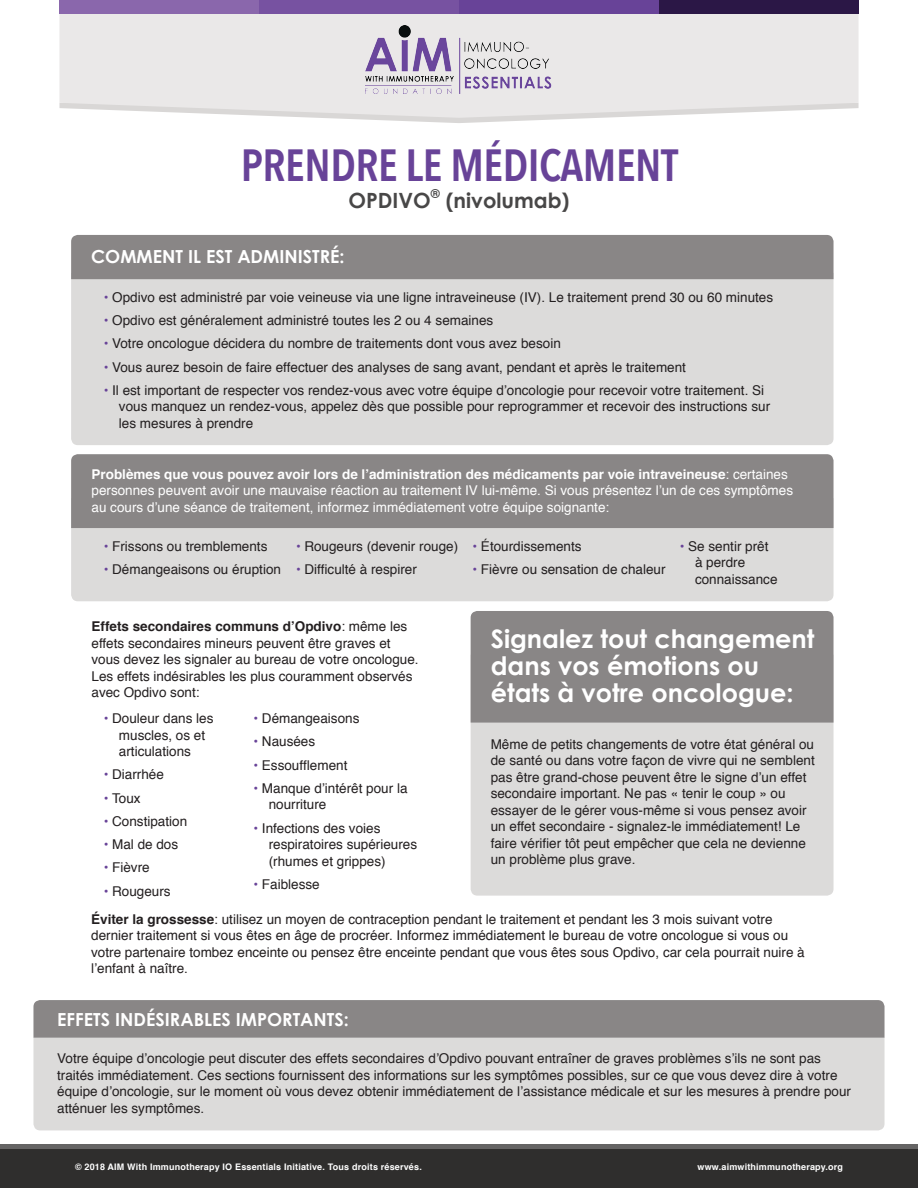
<style>
.page{position:relative;width:918px;height:1188px;background:#fff}
.page>*{position:absolute;margin:0;border:0;box-sizing:border-box;transform-origin:0 0}
.t1{font:600 45px "Avenir Next Condensed";letter-spacing:-.01em;color:#684398}
.t2{font:700 25.5px/27px "Century Gothic";color:#fff}
.t3{font:700 21px "Century Gothic";color:#484747}
.t4{font:700 18px "Century Gothic";color:#fff}
.t5{font:13.5px/16.5px "Helvetica";color:#231f20}
.t6{font:13.5px/16.5px "Helvetica";color:#fff}
.t7{font:700 12.3px "Century Gothic";color:#484747}
.t8{font:700 9px "Helvetica";letter-spacing:.02em;color:#fff}
.s1{color:#684398}
.s2{font-weight:700}
</style>
<div class="page">
<div style="left:0;top:1149px;width:918px;height:39px;background:#2f2e2d"></div>
<div style="left:0;top:1144px;width:918px;height:5px;background:#656464"></div>
<svg style="left:329px;top:118px;width:260px;height:5px"></svg>
<svg style="left:59px;top:14px;width:800px;height:104px;background:#e9e7e7"></svg>
<div style="left:59px;top:0;width:200px;height:14px;background:#8a67ac"></div>
<div style="left:259px;top:0;width:200px;height:14px;background:#7752a1"></div>
<div style="left:659px;top:0;width:200px;height:14px;background:#2b1746"></div>
<div style="left:459px;top:0;width:200px;height:14px;background:#684398"></div>
<img style="left:365px;top:26px;width:188px;height:68px">
<div style="left:71px;top:528px;width:763px;height:73px;background:#dcdbda"></div>
<div style="left:71px;top:454px;width:763px;height:74px;background:#898686"></div>
<div style="left:71px;top:279px;width:763px;height:166px;background:#dcdbda"></div>
<div style="left:71px;top:235px;width:763px;height:44px;background:#898686"></div>
<div style="left:33px;top:1000px;width:852px;height:38px;background:#898686"></div>
<div style="left:33px;top:1038px;width:852px;height:92px;background:#dcdbda"></div>
<div style="left:471px;top:723px;width:363px;height:173px;background:#dcdbda"></div>
<div style="left:471px;top:611px;width:363px;height:112px;background:#898686"></div>
<p class="t1" style="left:241px;top:126px;width:439px">PRENDRE LE MÉDICAMENT</p>
<p class="t3" style="left:348px;top:185px;width:84px">OPDIVO</p>
<p class="t7" style="left:431px;top:184px;width:11px">®</p>
<p class="t3" style="left:446px;top:185px;width:125px">(nivolumab)</p>
<p class="t4" style="left:91px;top:243px;width:255px">COMMENT IL EST ADMINISTRÉ:</p>
<p class="t5" style="left:104px;top:289px;width:671px"><span class="s1">•</span> Opdivo est administré par voie veineuse via une ligne intraveineuse (IV). Le traitement prend 30 ou 60 minutes</p>
<p class="t5" style="left:104px;top:313px;width:391px"><span class="s1">•</span> Opdivo est généralement administré toutes les 2 ou 4 semaines</p>
<p class="t5" style="left:104px;top:336px;width:459px"><span class="s1">•</span> Votre oncologue décidera du nombre de traitements dont vous avez besoin</p>
<p class="t5" style="left:104px;top:359px;width:584px"><span class="s1">•</span> Vous aurez besoin de faire effectuer des analyses de sang avant, pendant et après le traitement</p>
<p class="t5" style="left:119px;top:382px;width:653px;text-indent:-15px"><span class="s1">•</span> Il est important de respecter vos rendez-vous avec votre équipe d’oncologie pour recevoir votre traitement. Si vous manquez un rendez-vous, appelez dès que possible pour reprogrammer et recevoir des instructions sur les mesures à prendre</p>
<p class="t6" style="left:92px;top:466px;width:703px"><span class="s2">Problèmes que vous pouvez avoir lors de l’administration des médicaments par voie intraveineuse</span>: certaines personnes peuvent avoir une mauvaise réaction au traitement IV lui-même. Si vous présentez l’un de ces symptômes au cours d’une séance de traitement, informez immédiatement votre équipe soignante:</p>
<p class="t5" style="left:104px;top:538px;width:165px"><span class="s1">•</span> Frissons ou tremblements</p>
<p class="t5" style="left:104px;top:561px;width:179px"><span class="s1">•</span> Démangeaisons ou éruption</p>
<p class="t5" style="left:296px;top:538px;width:164px"><span class="s1">•</span> Rougeurs (devenir rouge)</p>
<p class="t5" style="left:296px;top:561px;width:122px"><span class="s1">•</span> Difficulté à respirer</p>
<p class="t5" style="left:92px;top:619px;width:329px"><span class="s2">Effets secondaires communs d’Opdivo</span>: même les effets secondaires mineurs peuvent être graves et vous devez les signaler au bureau de votre oncologue.<br>Les effets indésirables les plus couramment observés avec Opdivo sont:</p>
<p class="t5" style="left:104px;top:711px;width:111px;text-align:center"><span class="s1">•</span> Douleur dans les muscles, os et articulations</p>
<p class="t5" style="left:104px;top:767px;width:62px"><span class="s1">•</span> Diarrhée</p>
<p class="t5" style="left:104px;top:790px;width:38px"><span class="s1">•</span> Toux</p>
<p class="t5" style="left:104px;top:813px;width:85px"><span class="s1">•</span> Constipation</p>
<p class="t5" style="left:104px;top:837px;width:76px"><span class="s1">•</span> Mal de dos</p>
<p class="t5" style="left:104px;top:860px;width:47px"><span class="s1">•</span> Fièvre</p>
<p class="t5" style="left:104px;top:883px;width:68px"><span class="s1">•</span> Rougeurs</p>
<p class="t5" style="left:254px;top:711px;width:107px"><span class="s1">•</span> Démangeaisons</p>
<p class="t5" style="left:254px;top:734px;width:63px"><span class="s1">•</span> Nausées</p>
<p class="t5" style="left:254px;top:757px;width:95px"><span class="s1">•</span> Essoufflement</p>
<p class="t5" style="left:269px;top:780px;width:140px;text-indent:-15px"><span class="s1">•</span> Manque d’intérêt pour la nourriture</p>
<p class="t5" style="left:269px;top:820px;width:150px;text-indent:-15px"><span class="s1">•</span> Infections des voies respiratoires supérieures (rhumes et grippes)</p>
<p class="t5" style="left:254px;top:876px;width:68px"><span class="s1">•</span> Faiblesse</p>
<p class="t5" style="left:473px;top:538px;width:110px"><span class="s1">•</span> Étourdissements</p>
<p class="t5" style="left:473px;top:561px;width:194px"><span class="s1">•</span> Fièvre ou sensation de chaleur</p>
<p class="t5" style="left:695px;top:538px;width:84px;text-indent:-15px"><span class="s1">•</span> Se sentir prêt à perdre connaissance</p>
<p class="t2" style="left:491px;top:624px;width:325px">Signalez tout changement dans vos émotions ou états à votre oncologue:</p>
<p class="t5" style="left:491px;top:736px;width:326px">Même de petits changements de votre état général ou de santé ou dans votre façon de vivre qui ne semblent pas être grand-chose peuvent être le signe d’un effet secondaire important. Ne pas « tenir le coup » ou essayer de le gérer vous-même si vous pensez avoir un effet secondaire - signalez-le immédiatement! Le faire vérifier tôt peut empêcher que cela ne devienne un problème plus grave.</p>
<p class="t5" style="left:91px;top:911px;width:715px"><span class="s2">Éviter la grossesse</span>: utilisez un moyen de contraception pendant le traitement et pendant les 3 mois suivant votre dernier traitement si vous êtes en âge de procréer. Informez immédiatement le bureau de votre oncologue si vous ou votre partenaire tombez enceinte ou pensez être enceinte pendant que vous êtes sous Opdivo, car cela pourrait nuire à l’enfant à naître.</p>
<p class="t4" style="left:57px;top:1006px;width:293px">EFFETS INDÉSIRABLES IMPORTANTS:</p>
<p class="t5" style="left:57px;top:1051px;width:795px">Votre équipe d’oncologie peut discuter des effets secondaires d’Opdivo pouvant entraîner de graves problèmes s’ils ne sont pas traités immédiatement. Ces sections fournissent des informations sur les symptômes possibles, sur ce que vous devez dire à votre équipe d’oncologie, sur le moment où vous devez obtenir immédiatement de l’assistance médicale et sur les mesures à prendre pour atténuer les symptômes.</p>
<p class="t8" style="left:75px;top:1159px;width:348px">© 2018 AIM With Immunotherapy IO Essentials Initiative. Tous droits réservés.</p>
<p class="t8" style="left:698px;top:1159px;width:147px">www.aimwithimmunotherapy.org</p>
</div>
